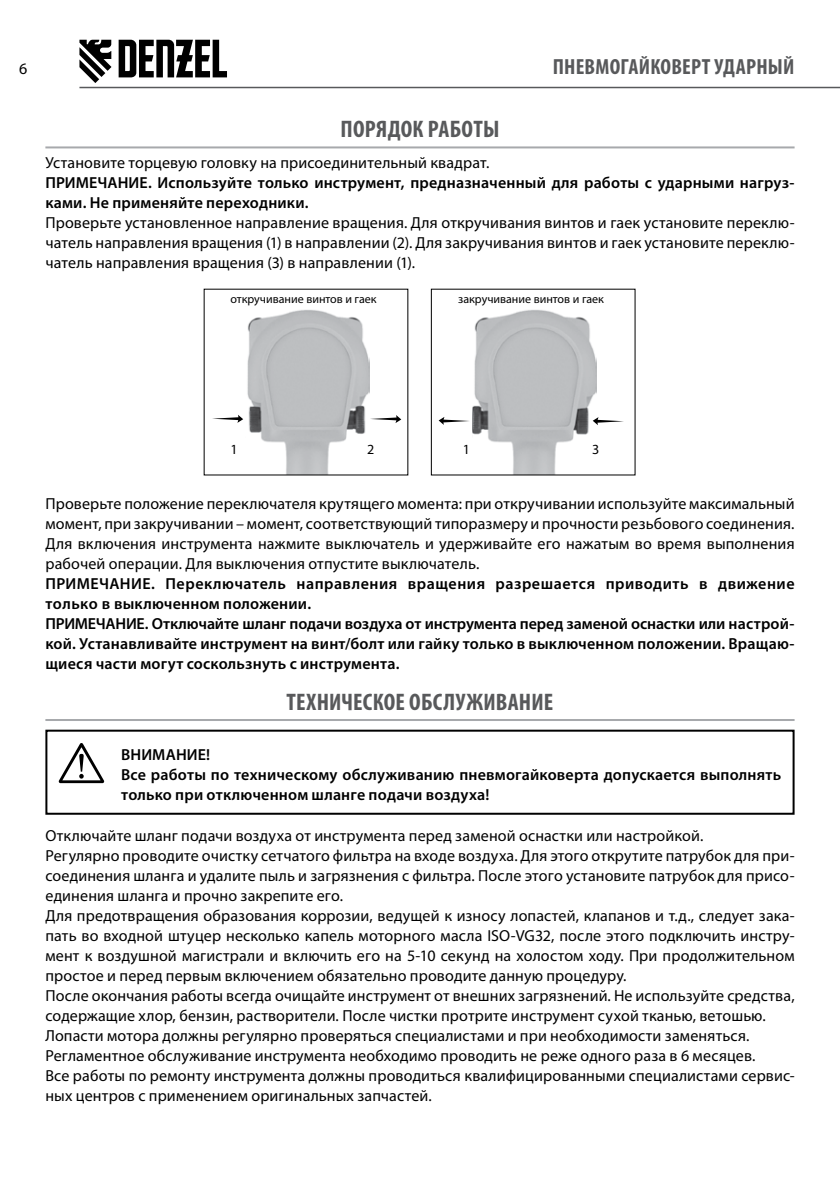
<style>
.page{position:relative;width:840px;height:1191px;background:#fff}
.page>*{position:absolute;margin:0;border:0;box-sizing:border-box;transform-origin:0 0}
.t1{font:700 condensed 24px "Myriad Pro";letter-spacing:.01em;color:#58595b}
.t2{font:700 condensed 22px "Myriad Pro";letter-spacing:.01em;color:#58595b}
.t3{font:16px/20px "Myriad Pro";letter-spacing:.01em;color:#000;text-align:justify}
.t4{font:600 16px/20px "Myriad Pro";letter-spacing:.01em;color:#000}
.t5{font:14px "Myriad Pro";color:#000}
.t6{font:12px "Myriad Pro";color:#000}
</style>
<div class="page">
<svg style="left:79px;top:40px;width:32px;height:43px"></svg>
<svg style="left:118px;top:40px;width:109px;height:37px"></svg>
<hr style="left:79px;top:87px;width:760px;height:1px;background:#58595b">
<hr style="left:45px;top:146px;width:749px;height:2px;background:#a7a9ac">
<hr style="left:45px;top:719px;width:749px;height:2px;background:#a7a9ac">
<img style="left:472px;top:310px;width:124px;height:163px">
<svg style="left:592px;top:417px;width:31px;height:8px"></svg>
<svg style="left:438px;top:417px;width:31px;height:8px"></svg>
<img style="left:247px;top:310px;width:122px;height:163px">
<svg style="left:212px;top:415px;width:31px;height:8px"></svg>
<svg style="left:370px;top:415px;width:31px;height:8px"></svg>
<svg style="left:59px;top:743px;width:45px;height:40px"></svg>
<div style="left:45px;top:729px;width:749px;height:85px;border:2px solid #000"></div>
<p class="t3" style="left:19px;top:59px;width:10px">6</p>
<h2 class="t2" style="left:552px;top:53px;width:243px">ПНЕВМОГАЙКОВЕРТ УДАРНЫЙ</h2>
<h1 class="t1" style="left:340px;top:114px;width:160px">ПОРЯДОК РАБОТЫ</h1>
<p class="t3" style="left:45px;top:153px;width:445px">Установите торцевую головку на присоединительный квадрат.</p>
<p class="t4" style="left:45px;top:173px;width:750px">ПРИМЕЧАНИЕ. Используйте только инструмент, предназначенный для работы с ударными нагруз&shy;ками. Не применяйте переходники.</p>
<p class="t3" style="left:45px;top:213px;width:750px">Проверьте установленное направление вращения. Для откручивания винтов и гаек установите переклю&shy;чатель направления вращения (1) в направлении (2). Для закручивания винтов и гаек установите переклю&shy;чатель направления вращения (3) в направлении (1).</p>
<p class="t6" style="left:458px;top:292px;width:147px">закручивание винтов и гаек</p>
<p class="t6" style="left:230px;top:291px;width:147px">откручивание винтов и гаек</p>
<p class="t5" style="left:230px;top:441px;width:9px">1</p>
<p class="t5" style="left:367px;top:441px;width:9px">2</p>
<p class="t5" style="left:592px;top:441px;width:9px">3</p>
<p class="t5" style="left:462px;top:441px;width:9px">1</p>
<p class="t3" style="left:45px;top:493px;width:750px">Проверьте положение переключателя крутящего момента: при откручивании используйте максимальный момент, при закручивании – момент, соответствующий типоразмеру и прочности резьбового соединения.<br>Для включения инструмента нажмите выключатель и удерживайте его нажатым во время выполнения рабочей операции. Для выключения отпустите выключатель.</p>
<p class="t4" style="left:45px;top:573px;width:750px">ПРИМЕЧАНИЕ. Переключатель направления вращения разрешается приводить в движение только в выключенном положении.<br>ПРИМЕЧАНИЕ. Отключайте шланг подачи воздуха от инструмента перед заменой оснастки или настрой&shy;кой. Устанавливайте инструмент на винт/болт или гайку только в выключенном положении. Вращаю&shy;щиеся части могут соскользнуть с инструмента.</p>
<h1 class="t1" style="left:286px;top:686px;width:268px">ТЕХНИЧЕСКОЕ ОБСЛУЖИВАНИЕ</h1>
<p class="t4" style="left:121px;top:744px;width:661px">ВНИМАНИЕ!<br>Все работы по техническому обслуживанию пневмогайковерта допускается выполнять только при отключенном шланге подачи воздуха!</p>
<p class="t3" style="left:45px;top:825px;width:750px;text-align:left">Отключайте шланг подачи воздуха от инструмента перед заменой оснастки или настройкой.<br>Регулярно проводите очистку сетчатого фильтра на входе воздуха. Для этого открутите патрубок для при&shy;соединения шланга и удалите пыль и загрязнения с фильтра. После этого установите патрубок для присо&shy;единения шланга и прочно закрепите его.<br>Для предотвращения образования коррозии, ведущей к износу лопастей, клапанов и т.д., следует зака&shy;пать во входной штуцер несколько капель моторного масла ISO-VG32, после этого подключить инстру&shy;мент к воздушной магистрали и включить его на 5-10 секунд на холостом ходу. При продолжительном простое и перед первым включением обязательно проводите данную процедуру.<br>После окончания работы всегда очищайте инструмент от внешних загрязнений. Не используйте средства, содержащие хлор, бензин, растворители. После чистки протрите инструмент сухой тканью, ветошью.<br>Лопасти мотора должны регулярно проверяться специалистами и при необходимости заменяться.<br>Регламентное обслуживание инструмента необходимо проводить не реже одного раза в 6 месяцев.<br>Все работы по ремонту инструмента должны проводиться квалифицированными специалистами сервис&shy;ных центров с применением оригинальных запчастей.</p>
</div>
